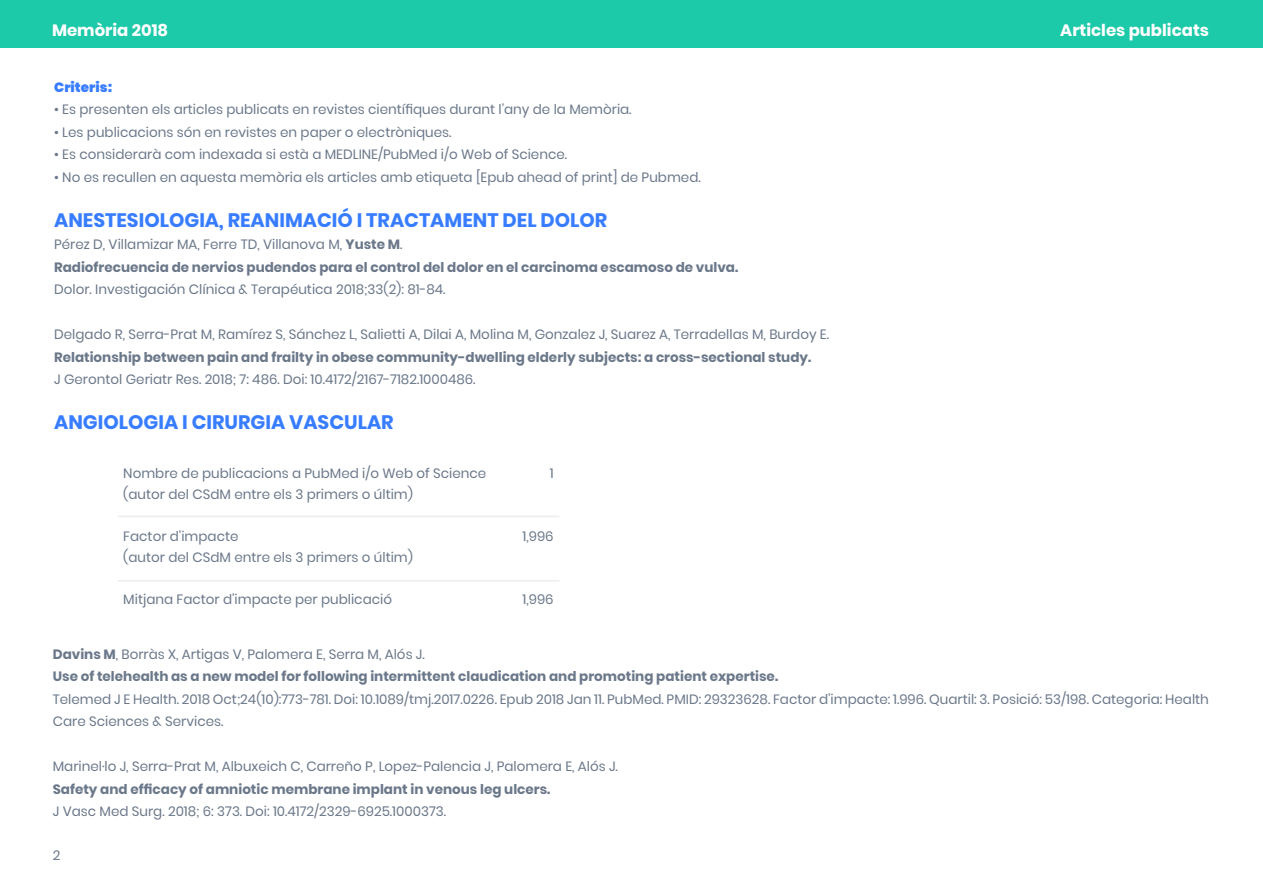
<style>
.page{position:relative;width:1263px;height:893px;background:#fff}
.page>*{position:absolute;margin:0;border:0;box-sizing:border-box;transform-origin:0 0}
.t1{font:700 19.5px "Poppins";color:#387dff}
.t2{font:700 16.5px "Poppins";color:#fff}
.t3{font:13.5px/21px "Poppins";color:#6b788a}
.t4{font:700 13.5px/22.5px "Poppins";color:#6b788a}
.t5{font:900 13.5px "Poppins";color:#387dff}
.s1{font-weight:400}
</style>
<div class="page">
<div style="left:0;top:0;width:1263px;height:47px;background:#1cc9a8"></div>
<hr style="left:118px;top:516px;width:441px;height:1px;background:#ededed">
<hr style="left:118px;top:580px;width:441px;height:1px;background:#ededed">
<p class="t2" style="left:52px;top:20px;width:118px">Memòria 2018</p>
<p class="t2" style="left:1060px;top:20px;width:150px">Articles publicats</p>
<p class="t5" style="left:54px;top:79px;width:59px">Criteris:</p>
<p class="t3" style="left:54px;top:99px;width:579px">• Es presenten els articles publicats en revistes científiques durant l’any de la Memòria.</p>
<p class="t3" style="left:54px;top:122px;width:399px">• Les publicacions són en revistes en paper o electròniques.</p>
<p class="t3" style="left:54px;top:144px;width:514px">• Es considerarà com indexada si està a MEDLINE/PubMed i/o Web of Science.</p>
<p class="t3" style="left:54px;top:167px;width:648px">• No es recullen en aquesta memòria els articles amb etiqueta [Epub ahead of print] de Pubmed.</p>
<h1 class="t1" style="left:54px;top:209px;width:555px">ANESTESIOLOGIA, REANIMACIÓ I TRACTAMENT DEL DOLOR</h1>
<p class="t4" style="left:54px;top:233px;width:686px"><span class="s1">Pérez D, Villamizar MA, Ferre TD, Villanova M,</span> Yuste M<span class="s1">.<br></span>Radiofrecuencia de nervios pudendos para el control del dolor en el carcinoma escamoso de vulva.</p>
<p class="t3" style="left:54px;top:279px;width:393px">Dolor. Investigación Clínica &amp; Terapéutica 2018;33(2): 81-84.</p>
<p class="t3" style="left:54px;top:324px;width:776px">Delgado R, Serra-Prat M, Ramírez S, Sánchez L, Salietti A, Dilai A, Molina M, Gonzalez J, Suarez A, Terradellas M, Burdoy E.</p>
<p class="t4" style="left:54px;top:346px;width:759px">Relationship between pain and frailty in obese community-dwelling elderly subjects: a cross-sectional study.</p>
<p class="t3" style="left:54px;top:369px;width:423px">J Gerontol Geriatr Res. 2018; 7: 486. Doi: 10.4172/2167-7182.1000486.</p>
<h1 class="t1" style="left:54px;top:411px;width:341px">ANGIOLOGIA I CIRURGIA VASCULAR</h1>
<p class="t3" style="left:123px;top:463px;width:364px">Nombre de publicacions a PubMed i/o Web of Science (autor del CSdM entre els 3 primers o últim)</p>
<p class="t3" style="left:123px;top:526px;width:291px">Factor d’impacte<br>(autor del CSdM entre els 3 primers o últim)</p>
<p class="t3" style="left:123px;top:589px;width:270px">Mitjana Factor d’impacte per publicació</p>
<p class="t3" style="left:550px;top:463px;width:5px">1</p>
<p class="t3" style="left:523px;top:526px;width:33px">1,996</p>
<p class="t3" style="left:523px;top:589px;width:33px">1,996</p>
<p class="t4" style="left:53px;top:643px;width:727px">Davins M<span class="s1">, Borràs X, Artigas V, Palomera E, Serra M, Alós J.<br></span>Use of telehealth as a new model for following intermittent claudication and promoting patient expertise.</p>
<p class="t3" style="left:53px;top:688px;width:1158px;line-height:22.5px">Telemed J E Health. 2018 Oct;24(10):773-781. Doi: 10.1089/tmj.2017.0226. Epub 2018 Jan 11. PubMed. PMID: 29323628. Factor d’impacte: 1.996. Quartil: 3. Posició: 53/198. Categoria: Health<br>Care Sciences &amp; Services.</p>
<p class="t3" style="left:53px;top:756px;width:567px">Marinel·lo J, Serra-Prat M, Albuxeich C, Carreño P, Lopez-Palencia J, Palomera E, Alós J.</p>
<p class="t4" style="left:53px;top:778px;width:499px">Safety and efficacy of amniotic membrane implant in venous leg ulcers.</p>
<p class="t3" style="left:53px;top:801px;width:395px">J Vasc Med Surg. 2018; 6: 373. Doi: 10.4172/2329-6925.1000373.</p>
<p class="t3" style="left:53px;top:845px;width:9px">2</p>
</div>
